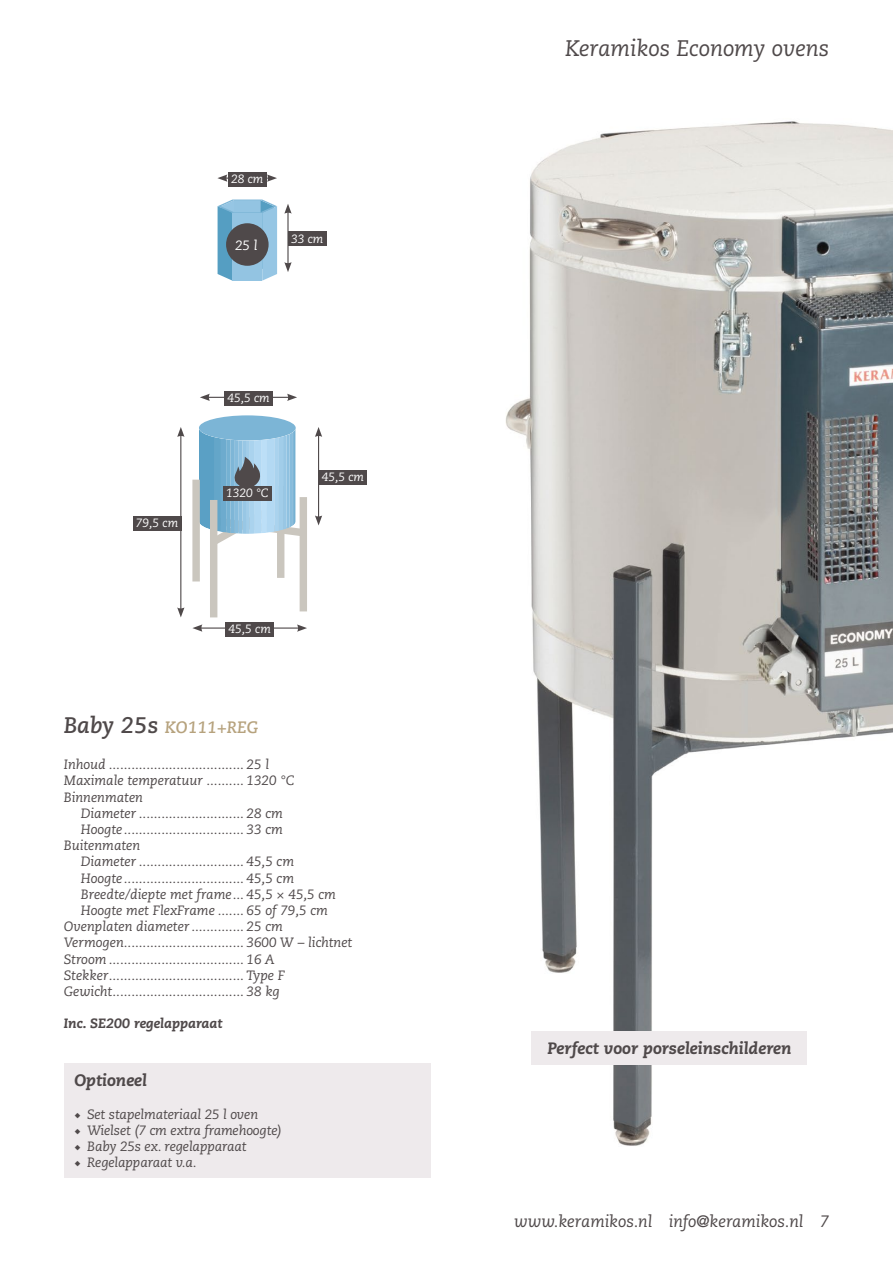
<style>
.page{position:relative;width:893px;height:1263px;background:#fff}
.page>*{position:absolute;margin:0;border:0;box-sizing:border-box;transform-origin:0 0}
.t1{font:italic 22.5px "Caecilia LT Std";color:#4f494a}
.t2{font:italic 800 16.5px "Caecilia LT Std";color:#4f494a}
.t3{font:italic 16.5px "Caecilia LT Std";color:#4f494a}
.t4{font:italic 700 16.5px "Caecilia LT Std";color:#b6a27d}
.t5{font:italic 13.5px/16.2px "Caecilia LT Std";color:#4f494a}
.t6{font:italic 800 13.5px "Caecilia LT Std";color:#4f494a}
.t7{font:italic 13.5px "Caecilia LT Std";color:#fff}
.t8{font:italic 12px "Caecilia LT Std";color:#fff}
.s1{font-size:22.5px;color:#4f494a}
.s2{font-family:"Minion Pro";font-style:normal}
</style>
<div class="page">
<img style="left:505px;top:121px;width:388px;height:1025px">
<div style="left:277px;top:486px;width:7px;height:92px;background:#cac6be"></div>
<div style="left:199px;top:415px;width:97px;height:25px;background:#7cb5d6;border-radius:50%"></div>
<div style="left:64px;top:1063px;width:367px;height:115px;background:#eeeaec"></div>
<svg style="left:218px;top:200px;width:59px;height:81px;background:#84bad8"></svg>
<div style="left:232px;top:213px;width:30px;height:68px;background:#93c4e2"></div>
<div style="left:226px;top:223px;width:43px;height:43px;background:#4f494a;border-radius:50%"></div>
<hr style="left:225px;top:178px;width:44px;height:1px;background:#4f494a">
<svg style="left:217px;top:174px;width:10px;height:8px"></svg>
<svg style="left:267px;top:174px;width:10px;height:8px"></svg>
<div style="left:228px;top:172px;width:38px;height:14px;background:#4f494a"></div>
<hr style="left:287px;top:211px;width:2px;height:53px;background:#4f494a">
<svg style="left:284px;top:262px;width:8px;height:10px"></svg>
<svg style="left:284px;top:204px;width:8px;height:10px"></svg>
<div style="left:288px;top:232px;width:38px;height:14px;background:#4f494a"></div>
<div style="left:300px;top:497px;width:7px;height:114px;background:#cac6be"></div>
<div style="left:192px;top:480px;width:8px;height:101px;background:#cac6be"></div>
<hr style="left:200px;top:627px;width:99px;height:2px;background:#4f494a">
<svg style="left:192px;top:624px;width:10px;height:8px"></svg>
<svg style="left:297px;top:624px;width:10px;height:8px"></svg>
<hr style="left:207px;top:397px;width:82px;height:1px;background:#4f494a">
<svg style="left:200px;top:394px;width:10px;height:7px"></svg>
<svg style="left:287px;top:394px;width:10px;height:7px"></svg>
<div style="left:226px;top:622px;width:48px;height:14px;background:#4f494a"></div>
<div style="left:224px;top:391px;width:49px;height:14px;background:#4f494a"></div>
<hr style="left:180px;top:435px;width:1px;height:175px;background:#4f494a">
<svg style="left:177px;top:607px;width:7px;height:10px"></svg>
<svg style="left:177px;top:427px;width:7px;height:10px"></svg>
<div style="left:133px;top:516px;width:48px;height:14px;background:#4f494a"></div>
<div style="left:319px;top:470px;width:48px;height:14px;background:#4f494a"></div>
<div style="left:210px;top:500px;width:7px;height:117px;background:#cac6be"></div>
<div style="left:531px;top:1030px;width:276px;height:34px;background:#eeeaec"></div>
<svg style="left:199px;top:427px;width:123px;height:125px"></svg>
<div style="left:223px;top:487px;width:49px;height:14px;background:#4f494a"></div>
<p class="t8" style="left:231px;top:172px;width:34px">28 cm</p>
<p class="t7" style="left:235px;top:237px;width:24px">25 l</p>
<p class="t8" style="left:291px;top:232px;width:34px">33 cm</p>
<p class="t8" style="left:136px;top:516px;width:44px">79,5 cm</p>
<p class="t8" style="left:227px;top:391px;width:44px">45,5 cm</p>
<p class="t8" style="left:226px;top:486px;width:44px">1320 °C</p>
<p class="t8" style="left:229px;top:622px;width:44px">45,5 cm</p>
<p class="t8" style="left:322px;top:470px;width:44px">45,5 cm</p>
<p class="t4" style="left:64px;top:718px;width:196px"><span class="s1">Baby 25s</span> KO111+REG</p>
<p class="t5" style="left:64px;top:757px;width:232px">Inhoud .................................... 25 l<br>Maximale temperatuur .......... 1320 °C<br>Binnenmaten</p>
<p class="t5" style="left:81px;top:805px;width:204px">Diameter ............................ 28 cm</p>
<p class="t5" style="left:81px;top:821px;width:204px">Hoogte................................ 33 cm</p>
<p class="t5" style="left:64px;top:838px;width:78px">Buitenmaten</p>
<p class="t5" style="left:81px;top:854px;width:215px">Diameter ............................ 45,5 cm</p>
<p class="t5" style="left:81px;top:870px;width:215px">Hoogte................................ 45,5 cm</p>
<p class="t5" style="left:81px;top:886px;width:257px">Breedte/diepte met frame... 45,5 × 45,5 cm</p>
<p class="t5" style="left:81px;top:902px;width:249px">Hoogte met FlexFrame ....... 65 of 79,5 cm</p>
<p class="t5" style="left:64px;top:919px;width:221px">Ovenplaten diameter .............. 25 cm</p>
<p class="t5" style="left:64px;top:935px;width:290px">Vermogen................................ 3600 W – lichtnet</p>
<p class="t5" style="left:64px;top:951px;width:213px">Stroom .................................... 16 A</p>
<p class="t5" style="left:64px;top:967px;width:223px">Stekker.................................... Type F</p>
<p class="t5" style="left:64px;top:983px;width:218px">Gewicht................................... 38 kg</p>
<p class="t6" style="left:64px;top:1015px;width:160px">Inc. SE200 regelapparaat</p>
<p class="t2" style="left:74px;top:1071px;width:74px">Optioneel</p>
<p class="t5" style="left:74px;top:1106px;width:185px"><span class="s2">◆</span> Set stapelmateriaal 25 l oven</p>
<p class="t5" style="left:74px;top:1122px;width:209px"><span class="s2">◆</span> Wielset (7 cm extra framehoogte)</p>
<p class="t5" style="left:74px;top:1139px;width:174px"><span class="s2">◆</span> Baby 25s ex. regelapparaat</p>
<p class="t5" style="left:74px;top:1155px;width:124px"><span class="s2">◆</span> Regelapparaat v.a.</p>
<h1 class="t1" style="left:565px;top:36px;width:266px">Keramikos Economy ovens</h1>
<p class="t2" style="left:547px;top:1038px;width:245px">Perfect voor porseleinschilderen</p>
<p class="t3" style="left:514px;top:1212px;width:317px">www.keramikos.nl info@keramikos.nl 7</p>
</div>
